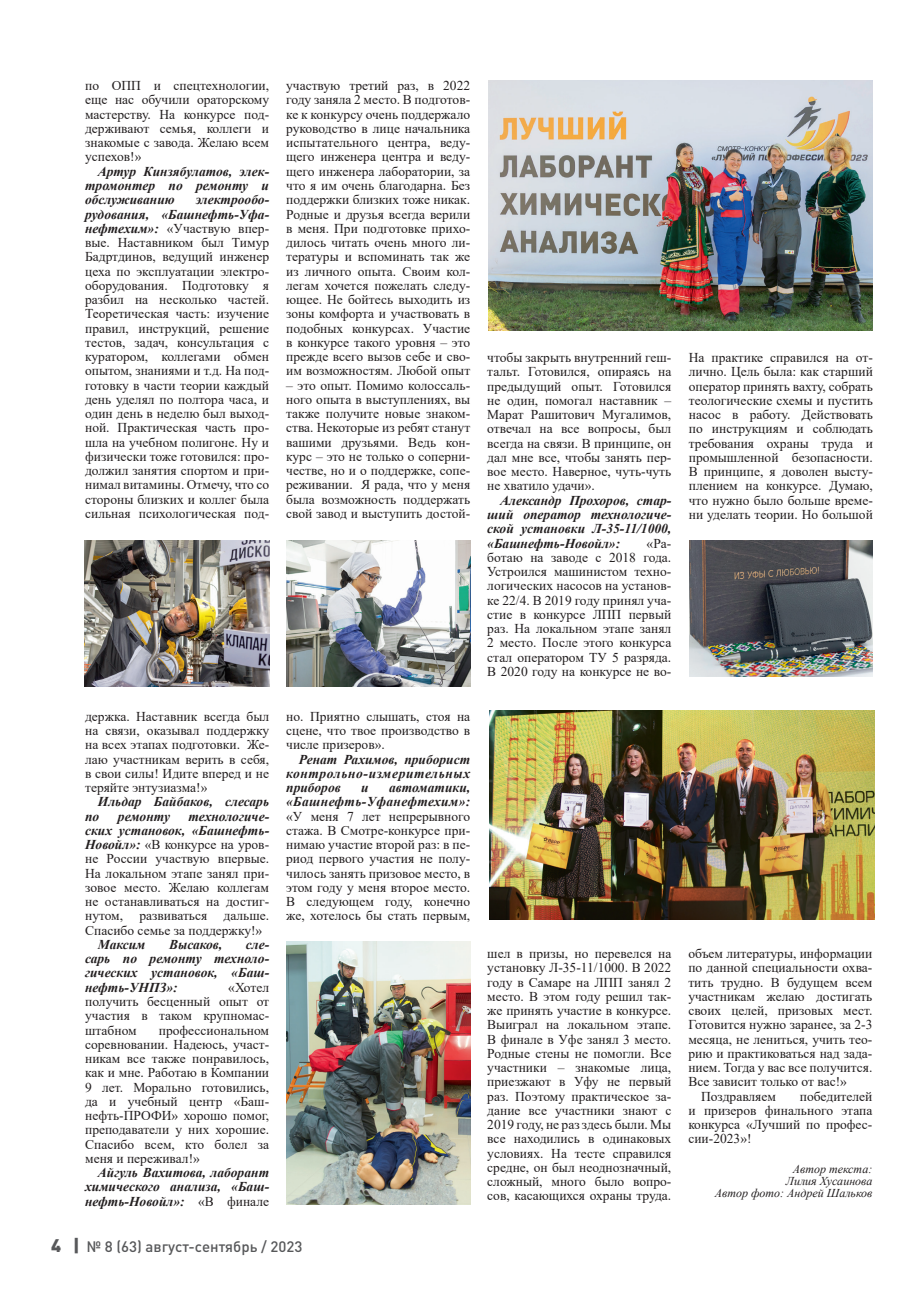
<style>
.page{position:relative;width:915px;height:1306px;background:#fff}
.page>*{position:absolute;margin:0;border:0;box-sizing:border-box;transform-origin:0 0}
.t1{font:500 15px "DIN Pro";color:#57585a}
.текст{font:13.5px/14.2px "Times New Roman";color:#231f20;text-align:justify}
.текст-2{font:italic 700 13.5px/14.2px "Times New Roman";color:#231f20;text-align:justify}
.Авторы{font:italic 12px "Times New Roman";color:#231f20}
.s1{font-weight:700;font-style:italic}
.s2{font-weight:400;font-style:normal}
.s3{font-weight:900;font-size:18px}
</style>
<div class="page">
<img style="left:689px;top:540px;width:183px;height:136px">
<img style="left:286px;top:540px;width:184px;height:146px">
<img style="left:489px;top:710px;width:385px;height:209px">
<img style="left:286px;top:941px;width:184px;height:263px">
<img style="left:84px;top:540px;width:185px;height:146px">
<img style="left:488px;top:81px;width:384px;height:250px">
<p class="текст" style="left:85px;top:78px;width:185px">по ОПП и спецтехнологии, еще нас обучили ораторскому мастерству. На конкурсе под&shy;держивают семья, коллеги и знакомые с завода. Желаю всем успехов!»</p>
<p class="текст-2" style="left:85px;top:164px;width:185px;text-indent:13px">Артур Кинзябулатов, элек&shy;тромонтер по ремонту и обслуживанию</p>
<p class="текст" style="left:85px;top:192px;width:185px;text-indent:110px"><span class="s1">электрообо&shy;рудования, «Башнефть-Уфа&shy;нефтехим»:</span> «Участвую впер&shy;вые. Наставником был Тимур Бадртдинов, ведущий инженер цеха по эксплуатации электро&shy;оборудования. Подготовку я разбил на несколько частей.<br>Теоретическая часть: изучение правил, инструкций, решение тестов, задач, консультация с куратором, коллегами обмен опытом, знаниями и т.д. На под&shy;готовку в части теории каждый день уделял по полтора часа, и один день в неделю был выход&shy;ной. Практическая часть про&shy;шла на учебном полигоне. Ну и физически тоже готовился: про&shy;должил занятия спортом и при&shy;нимал витамины. Отмечу, что со стороны близких и коллег была сильная психологическая под-</p>
<p class="текст" style="left:286px;top:78px;width:185px">участвую третий раз, в 2022 году заняла 2 место. В подготов&shy;ке к конкурсу очень поддержало руководство в лице начальника испытательного центра, веду&shy;щего инженера центра и веду&shy;щего инженера лаборатории, за что я им очень благодарна. Без поддержки близких тоже никак.<br>Родные и друзья всегда верили в меня. При подготовке прихо&shy;дилось читать очень много ли&shy;тературы и вспоминать так же из личного опыта. Своим кол&shy;легам хочется пожелать следу&shy;ющее. Не бойтесь выходить из зоны комфорта и участвовать в подобных конкурсах. Участие в конкурсе такого уровня – это прежде всего вызов себе и сво&shy;им возможностям. Любой опыт</p>
<p class="текст" style="left:286px;top:377px;width:185px">– это опыт. Помимо колоссаль&shy;ного опыта в выступлениях, вы также получите новые знаком&shy;ства. Некоторые из ребят станут вашими друзьями. Ведь кон&shy;курс – это не только о соперни&shy;честве, но и о поддержке, сопе&shy;реживании. Я рада, что у меня была возможность поддержать свой завод и выступить достой-</p>
<p class="текст" style="left:85px;top:708px;width:185px">держка. Наставник всегда был на связи, оказывал поддержку на всех этапах подготовки. Же&shy;лаю участникам верить в себя, в свои силы! Идите вперед и не теряйте энтузиазма!»</p>
<p class="текст-2" style="left:85px;top:794px;width:185px;text-indent:13px">Ильдар Байбаков, слесарь по</p>
<p class="текст" style="left:85px;top:808px;width:185px;text-indent:103px"><span class="s1">технологиче&shy;ских установок, «Башнефть-Новойл»:</span> «В конкурсе на уров&shy;не России участвую впервые.<br>На локальном этапе занял при&shy;зовое место. Желаю коллегам не останавливаться на достиг&shy;нутом, развиваться дальше.<br>Спасибо семье за поддержку!»</p>
<p class="текст-2" style="left:98px;top:936px;width:49px">Максим</p>
<p class="текст-2" style="left:169px;top:936px;width:55px">Высаков,</p>
<p class="текст-2" style="left:118px;top:808px;width:54px">ремонту</p>
<p class="текст-2" style="left:85px;top:936px;width:185px;text-indent:160px">сле&shy;сарь по ремонту техноло&shy;гических установок, «Баш&shy;нефть-УНПЗ»:</p>
<p class="текст" style="left:85px;top:979px;width:185px;text-indent:143px">«Хотел получить бесценный опыт от участия в таком крупномас&shy;штабном</p>
<p class="текст" style="left:85px;top:1022px;width:185px;text-indent:74px">профессиональном соревновании. Надеюсь, участ&shy;никам все также понравилось, как и мне. Работаю в Компании 9 лет. Морально готовились, да и учебный центр «Баш&shy;нефть-ПРОФИ» хорошо помог, преподаватели у них хорошие.<br>Спасибо всем, кто болел за меня и переживал!»</p>
<p class="текст-2" style="left:85px;top:1164px;width:185px;text-indent:13px">Айгуль Вахитова, лаборант химического анализа, «Баш&shy;нефть-Новойл»: <span class="s2">«В финале</span></p>
<p class="текст" style="left:286px;top:708px;width:185px">но. Приятно слышать, стоя на сцене, что твое производство в числе призеров».</p>
<p class="текст-2" style="left:286px;top:751px;width:185px;text-indent:13px">Ренат Рахимов, приборист контрольно-измерительных приборов</p>
<p class="текст" style="left:286px;top:780px;width:185px;text-indent:103px"><span class="s1">автоматики, «Башнефть-Уфанефтехим»: </span>«У меня 7 лет непрерывного стажа. В Смотре-конкурсе при&shy;нимаю участие второй раз: в пе&shy;риод первого участия не полу&shy;чилось занять призовое место, в этом году у меня второе место.<br>В следующем году, конечно же, хотелось бы стать первым,</p>
<p class="текст-2" style="left:361px;top:780px;width:9px">и</p>
<p class="t1" style="left:51px;top:1235px;width:253px"><span class="s3">4 |</span> № 8 (63) август-сентябрь / 2023</p>
<p class="текст" style="left:487px;top:350px;width:185px">чтобы закрыть внутренний геш&shy;тальт. Готовился, опираясь на предыдущий опыт. Готовился не один, помогал наставник – Марат Рашитович Мугалимов, отвечал на все вопросы, был всегда на связи. В принципе, он дал мне все, чтобы занять пер&shy;вое место. Наверное, чуть-чуть не хватило удачи».</p>
<p class="текст-2" style="left:487px;top:492px;width:185px;text-indent:13px">Александр Прохоров, стар&shy;ший оператор технологиче&shy;ской установки Л-35-11/1000, «Башнефть-Новойл»:</p>
<p class="текст" style="left:487px;top:535px;width:185px;text-indent:159px">«Ра&shy;ботаю на заводе с 2018 года.<br>Устроился машинистом техно&shy;логических насосов на установ&shy;ке 22/4. В 2019 году принял уча&shy;стие в конкурсе ЛПП первый раз. На локальном этапе занял 2 место. После этого конкурса стал оператором ТУ 5 разряда.<br>В 2020 году на конкурсе не во-</p>
<p class="текст" style="left:688px;top:350px;width:185px">На практике справился на от&shy;лично. Цель была: как старший оператор принять вахту, собрать теологические схемы и пустить насос в работу. Действовать по инструкциям и соблюдать требования охраны труда и промышленной безопасности.<br>В принципе, я доволен высту&shy;плением на конкурсе. Думаю, что нужно было больше време&shy;ни уделать теории. Но большой</p>
<p class="текст" style="left:487px;top:945px;width:185px">шел в призы, но перевелся на установку Л-35-11/1000. В 2022 году в Самаре на ЛПП занял 2 место. В этом году решил так&shy;же принять участие в конкурсе.<br>Выиграл на локальном этапе.<br>В финале в Уфе занял 3 место.<br>Родные стены не помогли. Все участники – знакомые лица, приезжают в Уфу не первый раз. Поэтому практическое за&shy;дание все участники знают с 2019 году, не раз здесь были. Мы все находились в одинаковых условиях. На тесте справился средне, он был неоднозначный, сложный, много было вопро&shy;сов, касающихся охраны труда.</p>
<p class="текст" style="left:688px;top:945px;width:185px">объем литературы, информации по данной специальности охва&shy;тить трудно. В будущем всем участникам желаю достигать своих целей, призовых мест.<br>Готовится нужно заранее, за 2-3 месяца, не лениться, учить тео&shy;рию и практиковаться над зада&shy;нием. Тогда у вас все получится.<br>Все зависит только от вас!»</p>
<p class="текст" style="left:688px;top:1088px;width:185px;text-indent:111px">победителей и призеров финального этапа конкурса «Лучший по профес&shy;сии-2023»!</p>
<p class="Авторы" style="left:792px;top:1161px;width:81px">Автор текста:</p>
<p class="Авторы" style="left:785px;top:1173px;width:88px">Лилия Хусаинова</p>
<p class="Авторы" style="left:714px;top:1185px;width:159px">Автор фото: Андрей Шальков</p>
<p class="текст" style="left:701px;top:1088px;width:76px">Поздравляем</p>
</div>
